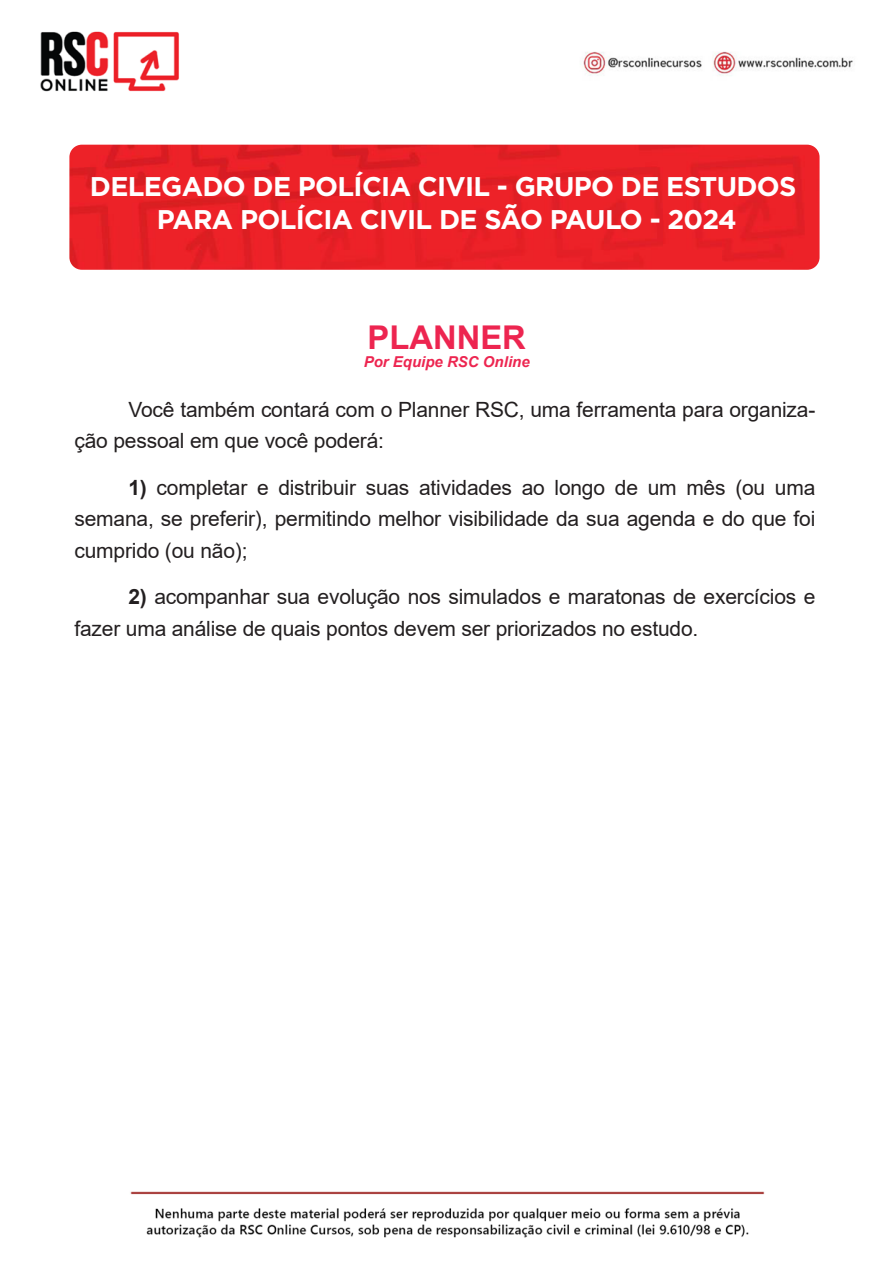
<style>
.page{position:relative;width:893px;height:1263px;background:#fff}
.page>*{position:absolute;margin:0;border:0;box-sizing:border-box;transform-origin:0 0}
.t1{font:700 32.7px "Arial";color:#ed2550}
.t2{font:700 27px/32.4px "Gotham";letter-spacing:-.025em;color:#fff;text-align:center}
.t3{font:21px/31.5px "Arial";letter-spacing:-.01em;color:#231f20}
.t4{font:italic 700 15px "Arial";color:#ed2550}
.s1{font-weight:700}
</style>
<div class="page">
<img style="left:40px;top:31px;width:813px;height:1207px">
<img style="left:69px;top:145px;width:750px;height:125px">
<p class="t2" style="left:90px;top:170px;width:708px">DELEGADO DE POLÍCIA CIVIL - GRUPO DE ESTUDOS<br>PARA POLÍCIA CIVIL DE SÃO PAULO - 2024</p>
<h1 class="t1" style="left:368px;top:315px;width:160px">PLANNER</h1>
<p class="t4" style="left:364px;top:352px;width:167px">Por Equipe RSC Online</p>
<p class="t3" style="left:74px;top:393px;width:742px;text-indent:54px">Você também contará com o Planner RSC, uma ferramenta para organiza&shy;ção pessoal em que você poderá:</p>
<p class="t3" style="left:74px;top:471px;width:742px;text-align:justify;text-indent:54px"><span class="s1">1)</span> completar e distribuir suas atividades ao longo de um mês (ou uma semana, se preferir), permitindo melhor visibilidade da sua agenda e do que foi cumprido (ou não);</p>
<p class="t3" style="left:74px;top:581px;width:742px;text-indent:54px"><span class="s1">2)</span> acompanhar sua evolução nos simulados e maratonas de exercícios e fazer uma análise de quais pontos devem ser priorizados no estudo.</p>
</div>
